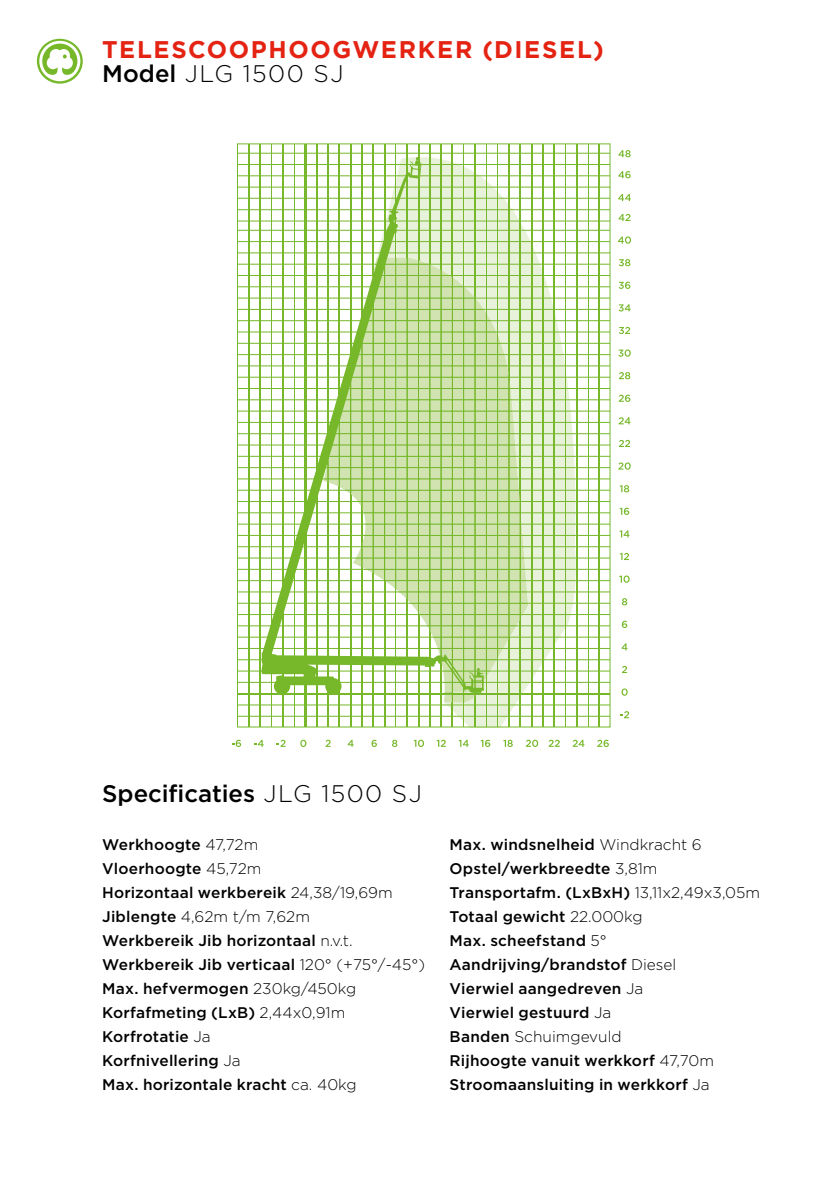
<style>
.page{position:relative;width:840px;height:1191px;background:#fff}
.page>*{position:absolute;margin:0;border:0;box-sizing:border-box;transform-origin:0 0}
.t1{font:700 24px/24px "Gotham";letter-spacing:.07em;color:#e42313}
.t2{font:500 24px "Gotham";letter-spacing:-.005em;color:#000}
.t3{font:500 15.4px/24px "Gotham";letter-spacing:.015em;color:#000}
.s1{font-weight:500;color:#000}
.s2{font-weight:300;color:#000}
.s3{font-weight:300}
</style>
<div class="page">
<svg style="left:37px;top:39px;width:46px;height:45px"></svg>
<svg style="left:237px;top:143px;width:373px;height:584px"></svg>
<svg style="left:618px;top:214px;width:12px;height:7px"></svg>
<svg style="left:618px;top:194px;width:12px;height:7px"></svg>
<svg style="left:618px;top:171px;width:12px;height:7px"></svg>
<svg style="left:618px;top:150px;width:12px;height:7px"></svg>
<svg style="left:618px;top:236px;width:12px;height:8px"></svg>
<svg style="left:619px;top:259px;width:11px;height:7px"></svg>
<svg style="left:618px;top:282px;width:12px;height:7px"></svg>
<svg style="left:618px;top:304px;width:12px;height:7px"></svg>
<svg style="left:619px;top:327px;width:10px;height:7px"></svg>
<svg style="left:618px;top:349px;width:12px;height:8px"></svg>
<svg style="left:618px;top:372px;width:12px;height:7px"></svg>
<svg style="left:618px;top:395px;width:12px;height:7px"></svg>
<svg style="left:618px;top:417px;width:12px;height:7px"></svg>
<svg style="left:618px;top:440px;width:11px;height:7px"></svg>
<svg style="left:618px;top:462px;width:12px;height:8px"></svg>
<svg style="left:619px;top:485px;width:10px;height:7px"></svg>
<svg style="left:619px;top:508px;width:10px;height:7px"></svg>
<svg style="left:619px;top:530px;width:10px;height:7px"></svg>
<svg style="left:619px;top:553px;width:9px;height:7px"></svg>
<svg style="left:619px;top:575px;width:10px;height:8px"></svg>
<svg style="left:621px;top:598px;width:6px;height:7px"></svg>
<svg style="left:621px;top:620px;width:6px;height:8px"></svg>
<svg style="left:621px;top:643px;width:6px;height:7px"></svg>
<svg style="left:622px;top:666px;width:4px;height:7px"></svg>
<svg style="left:621px;top:688px;width:6px;height:8px"></svg>
<svg style="left:620px;top:711px;width:8px;height:7px"></svg>
<svg style="left:300px;top:739px;width:6px;height:8px"></svg>
<svg style="left:276px;top:739px;width:9px;height:8px"></svg>
<svg style="left:254px;top:740px;width:9px;height:7px"></svg>
<svg style="left:232px;top:739px;width:9px;height:8px"></svg>
<svg style="left:325px;top:739px;width:5px;height:8px"></svg>
<svg style="left:347px;top:740px;width:6px;height:7px"></svg>
<svg style="left:371px;top:739px;width:5px;height:8px"></svg>
<svg style="left:392px;top:739px;width:5px;height:8px"></svg>
<svg style="left:413px;top:739px;width:11px;height:8px"></svg>
<svg style="left:436px;top:739px;width:9px;height:8px"></svg>
<svg style="left:458px;top:740px;width:10px;height:7px"></svg>
<svg style="left:480px;top:739px;width:10px;height:8px"></svg>
<svg style="left:503px;top:739px;width:9px;height:8px"></svg>
<svg style="left:525px;top:739px;width:13px;height:8px"></svg>
<svg style="left:548px;top:739px;width:11px;height:8px"></svg>
<svg style="left:572px;top:739px;width:12px;height:8px"></svg>
<svg style="left:597px;top:739px;width:11px;height:8px"></svg>
<svg style="left:323px;top:157px;width:252px;height:570px"></svg>
<svg style="left:261px;top:157px;width:222px;height:537px"></svg>
<h1 class="t1" style="left:102px;top:37px;width:503px">TELESCOOPHOOGWERKER (DIESEL)<br><span class="s1">Model</span> <span class="s2">JLG 1500 SJ</span></h1>
<h1 class="t2" style="left:102px;top:780px;width:321px">Specificaties <span class="s3">JLG 1500 SJ</span></h1>
<p class="t3" style="left:102px;top:832px;width:324px">Werkhoogte <span class="s3">47,72m<br></span>Vloerhoogte <span class="s3">45,72m<br></span>Horizontaal werkbereik <span class="s3">24,38/19,69m<br></span>Jiblengte <span class="s3">4,62m t/m 7,62m<br></span>Werkbereik Jib horizontaal <span class="s3">n.v.t.<br></span>Werkbereik Jib verticaal <span class="s3">120° (+75°/-45°)<br></span>Max. hefvermogen <span class="s3">230kg/450kg<br></span>Korfafmeting (LxB) <span class="s3">2,44x0,91m<br></span>Korfrotatie <span class="s3">Ja<br></span>Korfnivellering <span class="s3">Ja<br></span>Max. horizontale kracht <span class="s3">ca. 40kg</span></p>
<p class="t3" style="left:449px;top:832px;width:312px">Max. windsnelheid <span class="s3">Windkracht 6<br></span>Opstel/werkbreedte <span class="s3">3,81m<br></span>Transportafm. (LxBxH) <span class="s3">13,11x2,49x3,05m<br></span>Totaal gewicht <span class="s3">22.000kg<br></span>Max. scheefstand <span class="s3">5°<br></span>Aandrijving/brandstof <span class="s3">Diesel<br></span>Vierwiel aangedreven <span class="s3">Ja<br></span>Vierwiel gestuurd <span class="s3">Ja<br></span>Banden <span class="s3">Schuimgevuld<br></span>Rijhoogte vanuit werkkorf <span class="s3">47,70m<br></span>Stroomaansluiting in werkkorf <span class="s3">Ja</span></p>
</div>
